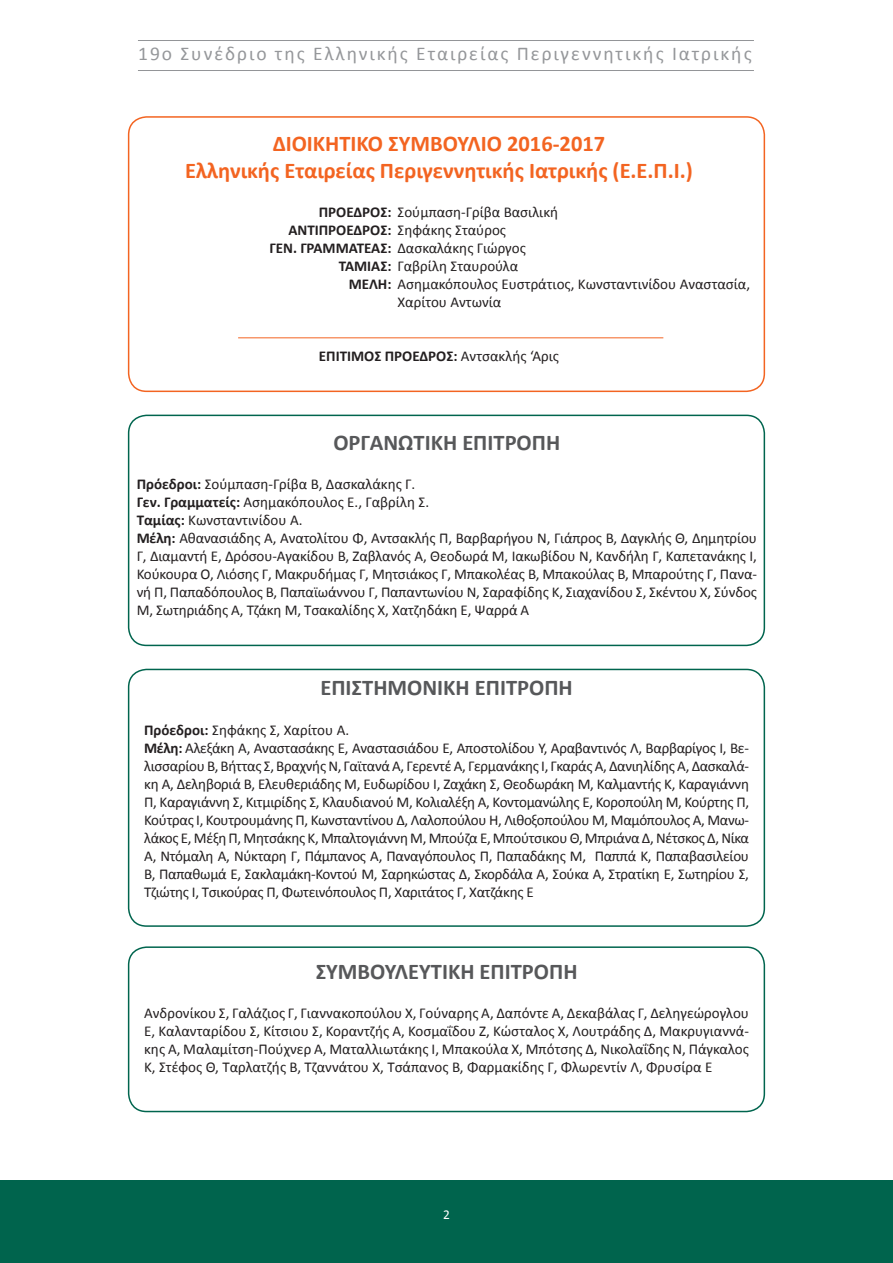
<style>
.page{position:relative;width:893px;height:1263px;background:#fff}
.page>*{position:absolute;margin:0;border:0;box-sizing:border-box;transform-origin:0 0}
.t1{font:700 22.5px/27px "Calibri";color:#f36421;text-align:center}
.t2{font:700 22.5px "Calibri";color:#57585a}
.t3{font:19.5px "Calibri";letter-spacing:.1em;color:#95979a}
.t4{font:15px/18px "Calibri";letter-spacing:-.02em;color:#231f20}
.t5{font:15px "Calibri";color:#231f20}
.t6{font:700 15px "Calibri";color:#231f20}
.t7{font:13.5px "Calibri";color:#fff}
.s1{font-weight:700}
.s2{font-weight:400}
</style>
<div class="page">
<div style="left:0;top:1181px;width:893px;height:82px;background:#00644d"></div>
<hr style="left:138px;top:40px;width:616px;height:1px;background:#939598">
<hr style="left:138px;top:70px;width:616px;height:1px;background:#939598">
<div style="left:128px;top:116px;width:637px;height:276px;border:2px solid #f36421;border-radius:18px"></div>
<div style="left:128px;top:415px;width:637px;height:231px;border:2px solid #00654e;border-radius:18px"></div>
<div style="left:128px;top:669px;width:637px;height:258px;border:2px solid #00654e;border-radius:18px"></div>
<div style="left:128px;top:946px;width:637px;height:166px;border:2px solid #00654e;border-radius:18px"></div>
<hr style="left:238px;top:338px;width:425px;height:1px;background:#f36421">
<h2 class="t3" style="left:138px;top:41px;width:615px">19ο Συνέδριο της Ελληνικής Εταιρείας Περιγεννητικής Ιατρικής</h2>
<h1 class="t1" style="left:185px;top:130px;width:509px">ΔΙΟΙΚΗΤΙΚΟ ΣΥΜΒΟΥΛΙΟ 2016-2017<br>Ελληνικής Εταιρείας Περιγεννητικής Ιατρικής (Ε.Ε.Π.Ι.)</h1>
<p class="t5" style="left:319px;top:203px;width:241px"><span class="s1">ΠΡΟΕΔΡΟΣ:</span> Σούμπαση-Γρίβα Βασιλική</p>
<p class="t5" style="left:288px;top:221px;width:219px"><span class="s1">ΑΝΤΙΠΡΟΕΔΡΟΣ:</span> Σηφάκης Σταύρος</p>
<p class="t5" style="left:270px;top:239px;width:258px"><span class="s1">ΓΕΝ. ΓΡΑΜΜΑΤΕΑΣ:</span> Δασκαλάκης Γιώργος</p>
<p class="t5" style="left:339px;top:257px;width:181px"><span class="s1">ΤΑΜΙΑΣ:</span> Γαβρίλη Σταυρούλα</p>
<p class="t5" style="left:349px;top:275px;width:403px"><span class="s1">ΜΕΛΗ:</span> Ασημακόπουλος Ευστράτιος, Κωνσταντινίδου Αναστασία,</p>
<p class="t5" style="left:398px;top:293px;width:105px">Χαρίτου Αντωνία</p>
<p class="t6" style="left:319px;top:347px;width:242px">ΕΠΙΤΙΜΟΣ ΠΡΟΕΔΡΟΣ: <span class="s2">Αντσακλής ‘Αρις</span></p>
<h1 class="t2" style="left:333px;top:428px;width:228px">ΟΡΓΑΝΩΤΙΚΗ ΕΠΙΤΡΟΠΗ</h1>
<p class="t4" style="left:137px;top:475px;width:622px"><span class="s1">Πρόεδροι:</span> Σούμπαση-Γρίβα Β, Δασκαλάκης Γ.<br><span class="s1">Γεν. Γραμματείς:</span> Ασημακόπουλος Ε., Γαβρίλη Σ.<br><span class="s1">Ταμίας:</span> Κωνσταντινίδου Α.<br><span class="s1">Μέλη:</span> Αθανασιάδης Α, Ανατολίτου Φ, Αντσακλής Π, Βαρβαρήγου Ν, Γιάπρος Β, Δαγκλής Θ, Δημητρίου Γ, Διαμαντή Ε, Δρόσου-Αγακίδου Β, Ζαβλανός Α, Θεοδωρά Μ, Ιακωβίδου Ν, Κανδήλη Γ, Καπετανάκης Ι, Κούκουρα Ο, Λιόσης Γ, Μακρυδήμας Γ, Μητσιάκος Γ, Μπακολέας Β, Μπακούλας Β, Μπαρούτης Γ, Πανα&shy;νή Π, Παπαδόπουλος Β, Παπαϊωάννου Γ, Παπαντωνίου Ν, Σαραφίδης Κ, Σιαχανίδου Σ, Σκέντου Χ, Σύνδος Μ, Σωτηριάδης Α, Τζάκη Μ, Τσακαλίδης Χ, Χατζηδάκη Ε, Ψαρρά Α</p>
<h1 class="t2" style="left:320px;top:673px;width:254px">ΕΠΙΣΤΗΜΟΝΙΚΗ ΕΠΙΤΡΟΠΗ</h1>
<p class="t4" style="left:144px;top:721px;width:606px"><span class="s1">Πρόεδροι:</span> Σηφάκης Σ, Χαρίτου Α.<br><span class="s1">Μέλη:</span> Αλεξάκη Α, Αναστασάκης Ε, Αναστασιάδου Ε, Αποστολίδου Υ, Αραβαντινός Λ, Βαρβαρίγος Ι, Βε&shy;λισσαρίου Β, Βήττας Σ, Βραχνής Ν, Γαϊτανά Α, Γερεντέ Α, Γερμανάκης Ι, Γκαράς Α, Δανιηλίδης Α, Δασκαλά&shy;κη Α, Δεληβοριά Β, Ελευθεριάδης Μ, Ευδωρίδου Ι, Ζαχάκη Σ, Θεοδωράκη Μ, Καλμαντής Κ, Καραγιάννη Π, Καραγιάννη Σ, Κιτμιρίδης Σ, Κλαυδιανού Μ, Κολιαλέξη Α, Κοντομανώλης Ε, Κοροπούλη Μ, Κούρτης Π, Κούτρας Ι, Κουτρουμάνης Π, Κωνσταντίνου Δ, Λαλοπούλου Η, Λιθοξοπούλου Μ, Μαμόπουλος Α, Μανω&shy;λάκος Ε, Μέξη Π, Μητσάκης Κ, Μπαλτογιάννη Μ, Μπούζα Ε, Μπούτσικου Θ, Μπριάνα Δ, Νέτσκος Δ, Νίκα Α, Ντόμαλη Α, Νύκταρη Γ, Πάμπανος Α, Παναγόπουλος Π, Παπαδάκης Μ, Παππά Κ, Παπαβασιλείου Β, Παπαθωμά Ε, Σακλαμάκη-Κοντού Μ, Σαρηκώστας Δ, Σκορδάλα Α, Σούκα Α, Στρατίκη Ε, Σωτηρίου Σ, Τζιώτης Ι, Τσικούρας Π, Φωτεινόπουλος Π, Χαριτάτος Γ, Χατζάκης Ε</p>
<h1 class="t2" style="left:316px;top:957px;width:263px">ΣΥΜΒΟΥΛΕΥΤΙΚΗ ΕΠΙΤΡΟΠΗ</h1>
<p class="t4" style="left:144px;top:1004px;width:606px;text-align:justify">Ανδρονίκου Σ, Γαλάζιος Γ, Γιαννακοπούλου Χ, Γούναρης Α, Δαπόντε Α, Δεκαβάλας Γ, Δεληγεώρογλου Ε, Καλανταρίδου Σ, Κίτσιου Σ, Κοραντζής Α, Κοσμαΐδου Ζ, Κώσταλος Χ, Λουτράδης Δ, Μακρυγιαννά&shy;κης Α, Μαλαμίτση-Πούχνερ Α, Ματαλλιωτάκης Ι, Μπακούλα Χ, Μπότσης Δ, Νικολαΐδης Ν, Πάγκαλος Κ, Στέφος Θ, Ταρλατζής Β, Τζαννάτου Χ, Τσάπανος Β, Φαρμακίδης Γ, Φλωρεντίν Λ, Φρυσίρα Ε</p>
<p class="t7" style="left:443px;top:1206px;width:8px">2</p>
</div>
